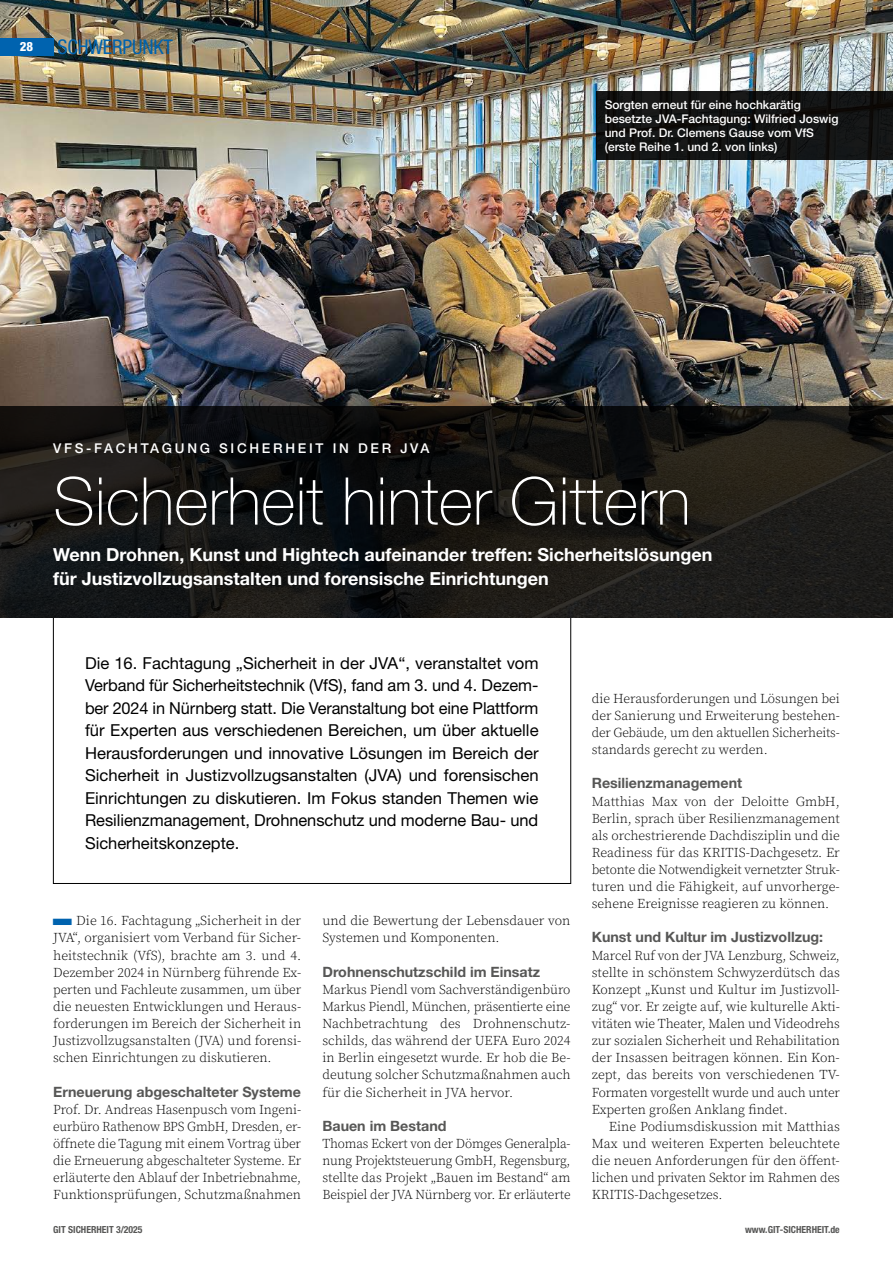
<style>
.page{position:relative;width:893px;height:1263px;background:#fff}
.page>*{position:absolute;margin:0;border:0;box-sizing:border-box;transform-origin:0 0}
.t1{font:100 66px "Helvetica Neue LT Std";color:#fff}
.t2{font:condensed 20.25px "Helvetica Neue LT Std";letter-spacing:-.005em;color:#0063af}
.t3{font:700 18px/24px "Helvetica Neue LT Std";color:#fff}
.t4{font:16.5px/22.5px "Helvetica Neue LT Std";letter-spacing:-.005em;color:#000;text-align:justify}
.t5{font:700 14.25px "Helvetica Neue LT Std";color:#575756}
.t6{font:300 13.5px/17.1px "Source Serif Pro";color:#000;text-align:justify}
.t7{font:500 13.5px "Helvetica Neue LT Std";letter-spacing:.2em;color:#fff}
.t8{font:800 condensed 12.75px "Helvetica Neue LT Std";color:#fff}
.t9{font:500 12px/14.2px "Helvetica Neue LT Std";color:#fff}
.t10{font:700 condensed 9.75px "Helvetica Neue LT Std";color:#575756}
.s1{font-family:"Andis Werkzeugschrift";font-weight:400;font-size:11.1px;color:#0063af}
</style>
<div class="page">
<svg style="left:53px;top:617px;width:518px;height:267px"></svg>
<img style="left:0;top:0;width:893px;height:406px">
<svg style="left:0;top:406px;width:893px;height:211px;background:#161614"></svg>
<svg style="left:596px;top:91px;width:297px;height:69px;background:#111212"></svg>
<div style="left:0;top:38px;width:53px;height:17px;background:#0063af"></div>
<p class="t8" style="left:20px;top:39px;width:15px">28</p>
<h2 class="t2" style="left:57px;top:35px;width:117px">SCHWERPUNKT</h2>
<p class="t9" style="left:605px;top:97px;width:235px">Sorgten erneut für eine hochkarätig besetzte JVA-Fachtagung: Wilfried Joswig und Prof. Dr. Clemens Gause vom VfS (erste Reihe 1. und 2. von links)</p>
<p class="t7" style="left:53px;top:440px;width:378px">VFS-FACHTAGUNG SICHERHEIT IN DER JVA</p>
<h1 class="t1" style="left:53px;top:463px;width:639px">Sicherheit hinter Gittern</h1>
<h3 class="t3" style="left:53px;top:543px;width:661px">Wenn Drohnen, Kunst und Hightech aufeinander treffen: Sicherheitslösungen für Justizvollzugsanstalten und forensische Einrichtungen</h3>
<p class="t4" style="left:85px;top:651px;width:455px">Die 16. Fachtagung „Sicherheit in der JVA“, veranstaltet vom Verband für Sicherheitstechnik (VfS), fand am 3. und 4. Dezem&shy;ber 2024 in Nürnberg statt. Die Veranstaltung bot eine Plattform für Experten aus verschiedenen Bereichen, um über aktuelle Herausforderungen und innovative Lösungen im Bereich der Sicherheit in Justizvollzugsanstalten (JVA) und forensischen Einrichtungen zu diskutieren. Im Fokus standen Themen wie Resilienzmanagement, Drohnenschutz und moderne Bau- und Sicherheitskonzepte.</p>
<p class="t6" style="left:53px;top:913px;width:250px"><span class="s1">a</span> Die 16. Fachtagung „Sicherheit in der JVA“, organisiert vom Verband für Sicher&shy;heitstechnik (VfS), brachte am 3. und 4.<br>Dezember 2024 in Nürnberg führende Ex&shy;perten und Fachleute zusammen, um über die neuesten Entwicklungen und Heraus&shy;forderungen im Bereich der Sicherheit in Justizvollzugsanstalten (JVA) und forensi&shy;schen Einrichtungen zu diskutieren.</p>
<p class="t5" style="left:53px;top:1082px;width:249px">Erneuerung abgeschalteter Systeme</p>
<p class="t6" style="left:53px;top:1101px;width:250px">Prof. Dr. Andreas Hasenpusch vom Ingeni&shy;eurbüro Rathenow BPS GmbH, Dresden, er&shy;öffnete die Tagung mit einem Vortrag über die Erneuerung abgeschalteter Systeme. Er erläuterte den Ablauf der Inbetriebnahme, Funktionsprüfungen, Schutzmaßnahmen</p>
<p class="t6" style="left:322px;top:913px;width:250px">und die Bewertung der Lebensdauer von<br>Systemen und Komponenten.</p>
<p class="t5" style="left:322px;top:963px;width:219px">Drohnenschutzschild im Einsatz</p>
<p class="t6" style="left:322px;top:981px;width:250px">Markus Piendl vom Sachverständigenbüro Markus Piendl, München, präsentierte eine Nachbetrachtung des Drohnenschutz&shy;schilds, das während der UEFA Euro 2024 in Berlin eingesetzt wurde. Er hob die Be&shy;deutung solcher Schutzmaßnahmen auch für die Sicherheit in JVA hervor.</p>
<p class="t5" style="left:322px;top:1117px;width:126px">Bauen im Bestand</p>
<p class="t6" style="left:322px;top:1135px;width:250px">Thomas Eckert von der Dömges Generalpla&shy;nung Projektsteuerung GmbH, Regensburg, stellte das Projekt „Bauen im Bestand“ am Beispiel der JVA Nürnberg vor. Er erläuterte</p>
<p class="t6" style="left:592px;top:690px;width:250px">die Herausforderungen und Lösungen bei der Sanierung und Erweiterung bestehen&shy;der Gebäude, um den aktuellen Sicherheits&shy;standards gerecht zu werden.</p>
<p class="t5" style="left:592px;top:774px;width:152px">Resilienzmanagement</p>
<p class="t6" style="left:592px;top:793px;width:250px">Matthias Max von der Deloitte GmbH, Berlin, sprach über Resilienzmanagement als orchestrierende Dachdisziplin und die Readiness für das KRITIS-Dachgesetz. Er betonte die Notwendigkeit vernetzter Struk&shy;turen und die Fähigkeit, auf unvorherge&shy;sehene Ereignisse reagieren zu können.</p>
<p class="t5" style="left:592px;top:928px;width:233px">Kunst und Kultur im Justizvollzug:</p>
<p class="t6" style="left:592px;top:947px;width:250px">Marcel Ruf von der JVA Lenzburg, Schweiz, stellte in schönstem Schwyzerdütsch das Konzept „Kunst und Kultur im Justizvoll&shy;zug“ vor. Er zeigte auf, wie kulturelle Akti&shy;vitäten wie Theater, Malen und Videodrehs zur sozialen Sicherheit und Rehabilitation der Insassen beitragen können. Ein Kon&shy;zept, das bereits von verschiedenen TV-Formaten vorgestellt wurde und auch unter Experten großen Anklang findet.</p>
<p class="t6" style="left:592px;top:1118px;width:250px;text-indent:17px">Eine Podiumsdiskussion mit Matthias Max und weiteren Experten beleuchtete die neuen Anforderungen für den öffent&shy;lichen und privaten Sektor im Rahmen des KRITIS-Dachgesetzes.</p>
<p class="t10" style="left:53px;top:1224px;width:91px">GIT SICHERHEIT 3/2025</p>
<p class="t10" style="left:745px;top:1224px;width:96px">www.GIT-SICHERHEIT.de</p>
</div>
